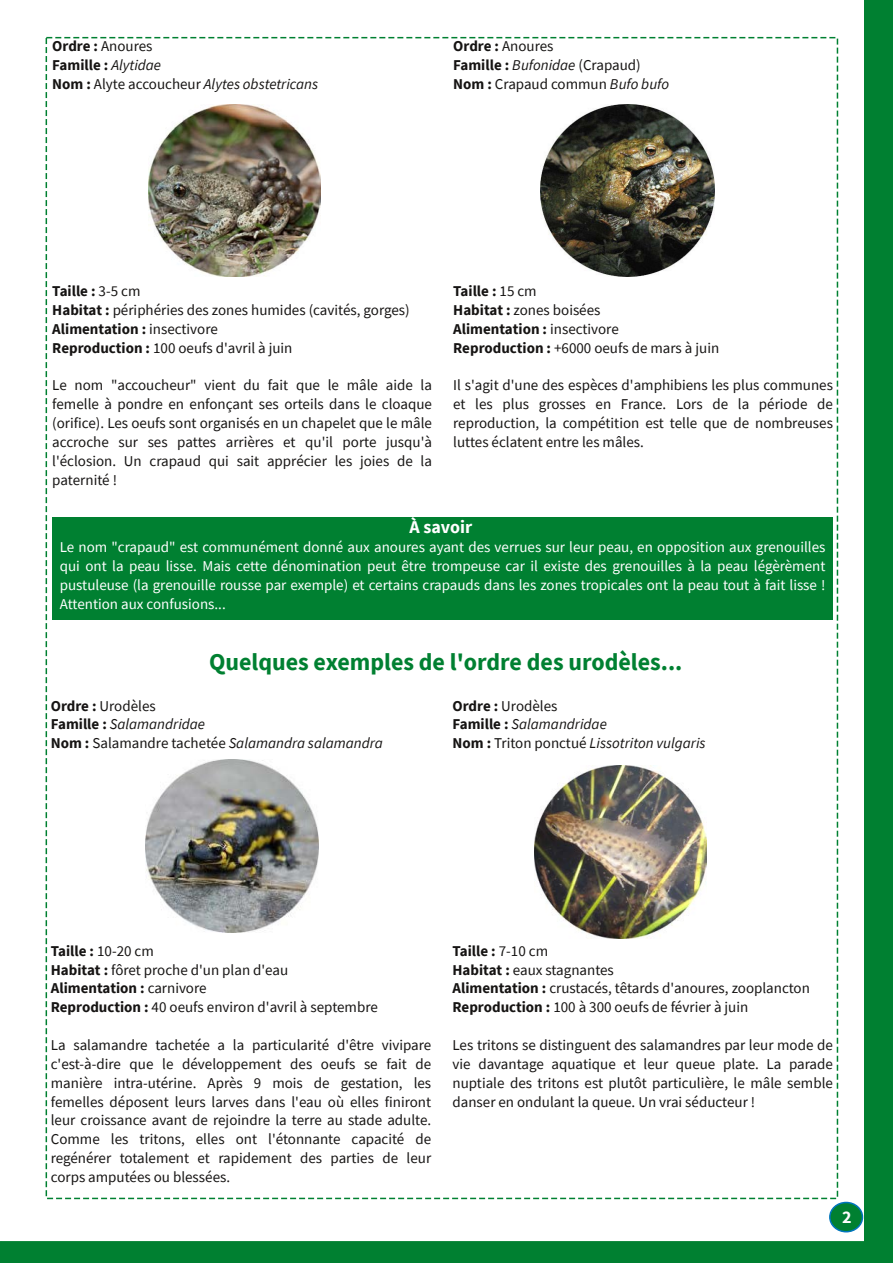
<style>
.page{position:relative;width:893px;height:1263px;background:#fff}
.page>*{position:absolute;margin:0;border:0;box-sizing:border-box;transform-origin:0 0}
.t1{font:700 24px "Source Sans Pro";color:#008031}
.t2{font:700 18px "Source Sans Pro";color:#fff}
.t3{font:15px/18.9px "Source Sans Pro";color:#161413}
.t4{font:15px/18.9px "Source Sans Pro";color:#fff;text-align:justify}
.t5{font:italic 15px/18.9px "Source Sans Pro";color:#161413}
.s1{font-weight:700;font-style:normal}
.s2{font-style:normal}
.s3{font-weight:700}
.s4{font-style:italic}
</style>
<div class="page">
<div style="left:830px;top:1202px;width:32px;height:30px;background:#008031;border-radius:50%"></div>
<div style="left:829px;top:1202px;width:34px;height:30px;border:2px solid #0075bd;border-radius:50%"></div>
<div style="left:1px;top:1242px;width:892px;height:13px;background:#008031"></div>
<div style="left:0;top:1241px;width:893px;height:15px;border:2px solid #008031"></div>
<div style="left:0;top:1254px;width:865px;height:9px;background:#008031"></div>
<div style="left:865px;top:0;width:28px;height:1263px;background:#008031"></div>
<div style="left:52px;top:517px;width:781px;height:102px;background:#008031"></div>
<img style="left:149px;top:104px;width:171px;height:173px">
<img style="left:540px;top:104px;width:175px;height:173px">
<img style="left:146px;top:760px;width:173px;height:172px">
<img style="left:534px;top:766px;width:173px;height:172px">
<p class="t5" style="left:52px;top:36px;width:267px"><span class="s1">Ordre :</span> <span class="s2">Anoures<br></span><span class="s1">Famille :</span> Alytidae<br><span class="s1">Nom :</span> <span class="s2">Alyte accoucheur</span> Alytes obstetricans</p>
<p class="t3" style="left:453px;top:37px;width:217px"><span class="s3">Ordre :</span> Anoures<br><span class="s3">Famille :</span> <span class="s4">Bufonidae</span> (Crapaud)<br><span class="s3">Nom :</span> Crapaud commun <span class="s4">Bufo bufo</span></p>
<p class="t3" style="left:52px;top:282px;width:359px"><span class="s3">Taille :</span> 3-5 cm<br><span class="s3">Habitat :</span> périphéries des zones humides (cavités, gorges)<br><span class="s3">Alimentation :</span> insectivore<br><span class="s3">Reproduction :</span> 100 oeufs d'avril à juin</p>
<p class="t3" style="left:52px;top:376px;width:381px;text-align:justify">Le nom "accoucheur" vient du fait que le mâle aide la femelle à pondre en enfonçant ses orteils dans le cloaque (orifice). Les oeufs sont organisés en un chapelet que le mâle accroche sur ses pattes arrières et qu'il porte jusqu'à l'éclosion. Un crapaud qui sait apprécier les joies de la paternité !</p>
<p class="t3" style="left:453px;top:282px;width:267px"><span class="s3">Taille :</span> 15 cm<br><span class="s3">Habitat :</span> zones boisées<br><span class="s3">Alimentation :</span> insectivore<br><span class="s3">Reproduction :</span> +6000 oeufs de mars à juin</p>
<p class="t3" style="left:453px;top:376px;width:381px;text-align:justify">Il s'agit d'une des espèces d'amphibiens les plus communes et les plus grosses en France. Lors de la période de reproduction, la compétition est telle que de nombreuses luttes éclatent entre les mâles.</p>
<p class="t2" style="left:409px;top:515px;width:64px">À savoir</p>
<p class="t4" style="left:60px;top:538px;width:767px">Le nom "crapaud" est communément donné aux anoures ayant des verrues sur leur peau, en opposition aux grenouilles qui ont la peau lisse. Mais cette dénomination peut être trompeuse car il existe des grenouilles à la peau légèrèment pustuleuse (la grenouille rousse par exemple) et certains crapauds dans les zones tropicales ont la peau tout à fait lisse !<br>Attention aux confusions...</p>
<h1 class="t1" style="left:209px;top:646px;width:475px">Quelques exemples de l'ordre des urodèles...</h1>
<p class="t5" style="left:51px;top:696px;width:333px"><span class="s1">Ordre :</span> <span class="s2">Urodèles<br></span><span class="s1">Famille :</span> Salamandridae<br><span class="s1">Nom :</span> <span class="s2">Salamandre tachetée</span> Salamandra salamandra</p>
<p class="t5" style="left:452px;top:696px;width:255px"><span class="s1">Ordre :</span> <span class="s2">Urodèles<br></span><span class="s1">Famille :</span> Salamandridae<br><span class="s1">Nom :</span> <span class="s2">Triton ponctué</span> Lissotriton vulgaris</p>
<p class="t3" style="left:51px;top:941px;width:329px"><span class="s3">Taille :</span> 10-20 cm<br><span class="s3">Habitat :</span> fôret proche d'un plan d'eau <span class="s3">Alimentation :</span> carnivore<br><span class="s3">Reproduction :</span> 40 oeufs environ d'avril à septembre</p>
<p class="t3" style="left:51px;top:1035px;width:382px;text-align:justify">La salamandre tachetée a la particularité d'être vivipare c'est-à-dire que le développement des oeufs se fait de manière intra-utérine. Après 9 mois de gestation, les femelles déposent leurs larves dans l'eau où elles finiront leur croissance avant de rejoindre la terre au stade adulte.<br>Comme les tritons, elles ont l'étonnante capacité de regénérer totalement et rapidement des parties de leur corps amputées ou blessées.</p>
<p class="t3" style="left:452px;top:941px;width:359px"><span class="s3">Taille :</span> 7-10 cm<br><span class="s3">Habitat :</span> eaux stagnantes<br><span class="s3">Alimentation :</span> crustacés, têtards d'anoures, zooplancton <span class="s3">Reproduction :</span> 100 à 300 oeufs de février à juin</p>
<p class="t3" style="left:452px;top:1035px;width:382px;text-align:justify">Les tritons se distinguent des salamandres par leur mode de vie davantage aquatique et leur queue plate. La parade nuptiale des tritons est plutôt particulière, le mâle semble danser en ondulant la queue. Un vrai séducteur !</p>
<p class="t2" style="left:842px;top:1205px;width:11px">2</p>
</div>
